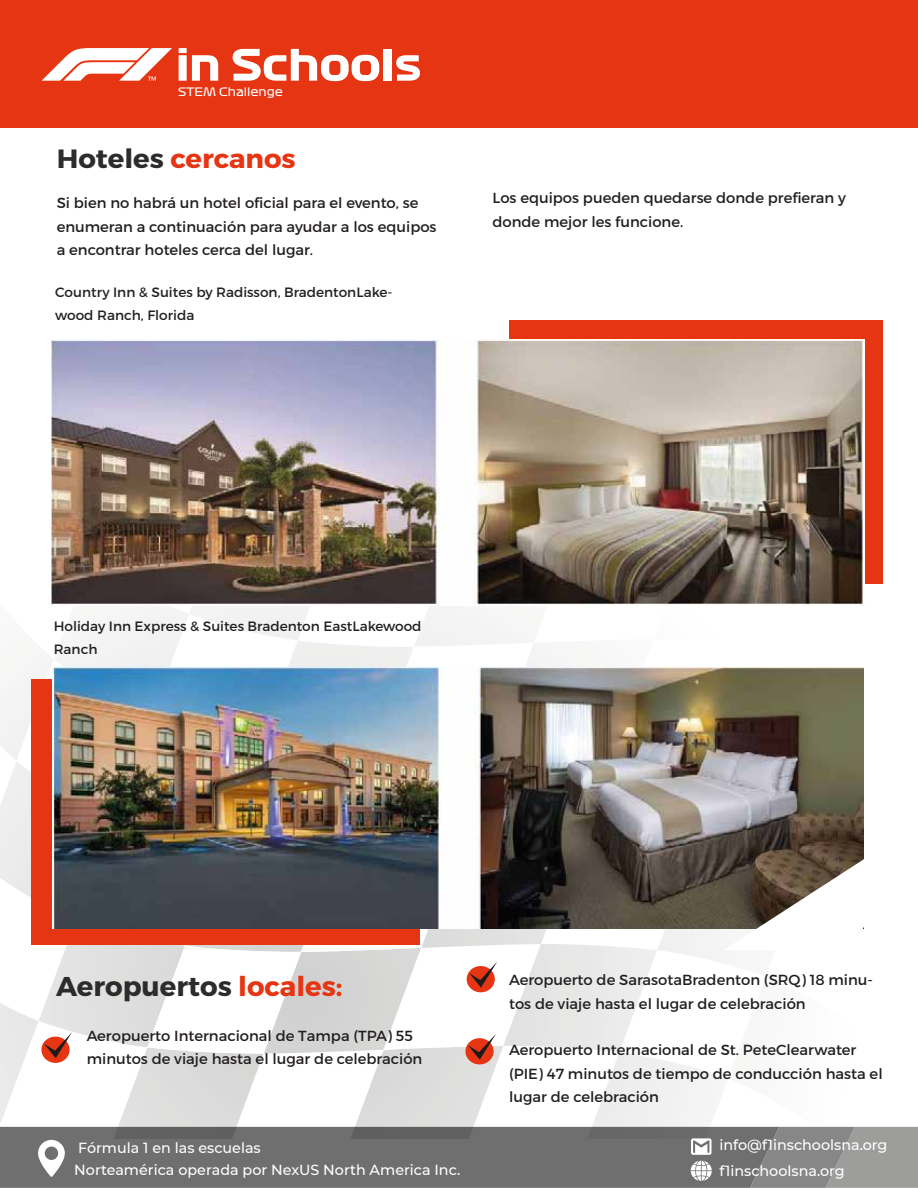
<style>
.page{position:relative;width:918px;height:1188px;background:#fff}
.page>*{position:absolute;margin:0;border:0;box-sizing:border-box;transform-origin:0 0}
.t1{font:700 27.15px "Montserrat";color:#2e2c2b}
.t2{font:700 26.4px "Montserrat";color:#e63512;scale:1.04 1}
.t3{font:14.55px/23.4px "Montserrat";color:#231f20}
.t4{font:500 14.55px/21.9px "Montserrat";color:#fff}
.t5{font:13.5px/23.4px "Montserrat";color:#231f20}
.t6{font:11.4px "Formula 1 Display Regular";color:#fff}
.s1{color:#2e2c2b}
.s2{color:#e63512}
</style>
<div class="page">
<div style="left:509px;top:320px;width:374px;height:264px;background:#e63512"></div>
<div style="left:0;top:0;width:918px;height:127px;background:#e63512"></div>
<svg style="left:396px;top:55px;width:24px;height:26px"></svg>
<div style="left:384px;top:49px;width:8px;height:32px;background:#fff"></div>
<svg style="left:233px;top:49px;width:146px;height:32px"></svg>
<svg style="left:179px;top:48px;width:39px;height:33px"></svg>
<svg style="left:42px;top:48px;width:130px;height:33px"></svg>
<img style="left:51px;top:339px;width:814px;height:163px">
<img style="left:0;top:502px;width:918px;height:686px">
<p class="t6" style="left:178px;top:84px;width:106px">STEM Challenge</p>
<h2 class="t2" style="left:57px;top:142px;width:231px"><span class="s1">Hoteles</span> cercanos</h2>
<p class="t3" style="left:57px;top:191px;width:381px">Si bien no habrá un hotel oficial para el evento, se enumeran a continuación para ayudar a los equipos a encontrar hoteles cerca del lugar.</p>
<p class="t5" style="left:55px;top:281px;width:339px">Country Inn &amp; Suites by Radisson, BradentonLake&shy;wood Ranch, Florida</p>
<p class="t3" style="left:492px;top:187px;width:355px">Los equipos pueden quedarse donde prefieran y donde mejor les funcione.</p>
<p class="t5" style="left:54px;top:614px;width:369px">Holiday Inn Express &amp; Suites Bradenton EastLakewood<br>Ranch</p>
<h1 class="t1" style="left:56px;top:970px;width:288px">Aeropuertos <span class="s2">locales:</span></h1>
<p class="t3" style="left:87px;top:1024px;width:337px">Aeropuerto Internacional de Tampa (TPA) 55 minutos de viaje hasta el lugar de celebración</p>
<p class="t3" style="left:509px;top:968px;width:365px">Aeropuerto de SarasotaBradenton (SRQ) 18 minu&shy;tos de viaje hasta el lugar de celebración</p>
<p class="t3" style="left:509px;top:1039px;width:375px">Aeropuerto Internacional de St. PeteClearwater (PIE) 47 minutos de tiempo de conducción hasta el lugar de celebración</p>
<p class="t4" style="left:74px;top:1136px;width:388px">Fórmula 1 en las escuelas<br>Norteamérica operada por NexUS North America Inc.</p>
<p class="t4" style="left:719px;top:1132px;width:170px;line-height:25.3px">info@f1inschoolsna.org f1inschoolsna.org</p>
</div>
